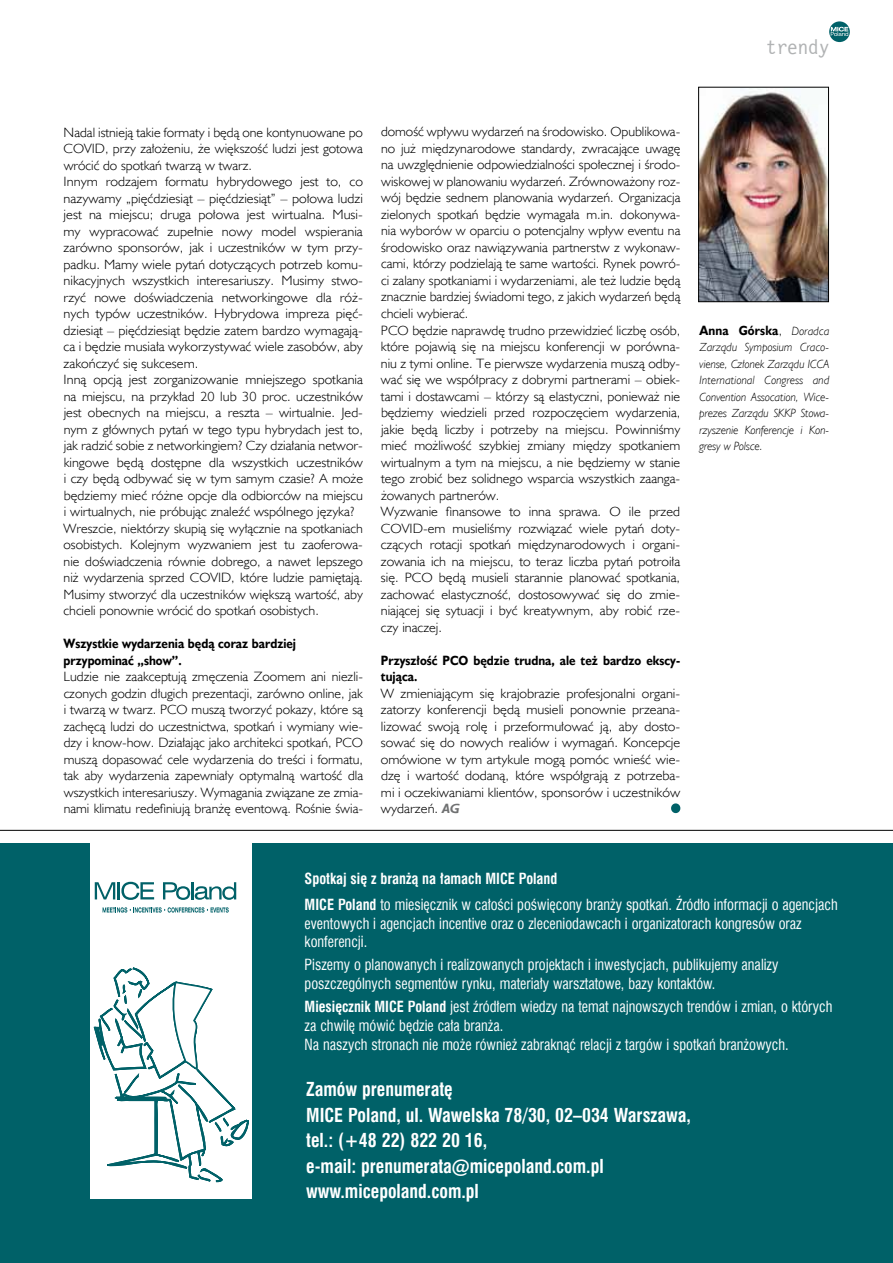
<style>
.page{position:relative;width:893px;height:1263px;background:#fff}
.page>*{position:absolute;margin:0;border:0;box-sizing:border-box;transform-origin:0 0}
.t1{font:21px "Lettr Goth 12 EU";color:#b1b3b4}
.t2{font:700 18.75px/25.5px "Swis 721 Cn EU";color:#fff;scale:.95 1}
.t3{font:15px/18.8px "Swis 721 Cn EU";color:#fff;scale:.95 1}
.t4{font:13.5px/16.5px "Humanst 521 Lt EU";color:#000}
.t5{font:13.5px/16.5px "Humanst 521 Lt EU";color:#000;text-align:justify;scale:1.06 1}
.t6{font:700 13.5px/16.5px "Humanst 521 EU";color:#000;scale:.9 1}
.t7{font:italic 12px/16.5px "Humanst 521 Lt EU";color:#000;text-align:justify;scale:.96 1}
.s1{font-family:"Humanst 521 EU";font-weight:700;font-style:italic;color:#707172}
.s2{font-family:"Humanst 521 Lt EU";font-weight:400}
.s3{font-family:"Humanst 521 Lt EU";font-weight:400;font-style:italic;font-size:12px}
.s4{font-weight:700}
</style>
<div class="page">
<svg style="left:829px;top:21px;width:21px;height:21px"></svg>
<svg style="left:831px;top:27px;width:17px;height:9px"></svg>
<svg style="left:671px;top:803px;width:9px;height:10px"></svg>
<div style="left:0;top:844px;width:893px;height:419px;background:#006168"></div>
<div style="left:90px;top:838px;width:162px;height:360px;background:#fff"></div>
<svg style="left:93px;top:967px;width:156px;height:216px"></svg>
<svg style="left:95px;top:882px;width:59px;height:18px"></svg>
<svg style="left:163px;top:882px;width:73px;height:18px"></svg>
<svg style="left:103px;top:907px;width:126px;height:6px"></svg>
<hr style="left:0;top:830px;width:893px;height:1px;background:#000">
<img style="left:700px;top:89px;width:127px;height:211px">
<div style="left:698px;top:87px;width:131px;height:215px;border:1px solid #000"></div>
<h1 class="t1" style="left:766px;top:36px;width:64px">trendy</h1>
<p class="t4" style="left:64px;top:123px;width:301px">Nadal istnieją takie formaty i będą one kontynuowane po COVID, przy założeniu, że większość ludzi jest gotowa wrócić do spotkań twarzą w twarz.<br>Innym rodzajem formatu hybrydowego jest to, co nazywamy „pięćdziesiąt – pięćdziesiąt” – połowa ludzi jest na miejscu; druga połowa jest wirtualna. Musi&shy;my wypracować zupełnie nowy model wspierania zarówno sponsorów, jak i uczestników w tym przy&shy;padku. Mamy wiele pytań dotyczących potrzeb komu&shy;nikacyjnych wszystkich interesariuszy. Musimy stwo&shy;rzyć nowe doświadczenia networkingowe dla róż&shy;nych typów uczestników. Hybrydowa impreza pięć&shy;dziesiąt – pięćdziesiąt będzie zatem bardzo wymagają&shy;ca i będzie musiała wykorzystywać wiele zasobów, aby zakończyć się sukcesem.<br>Inną opcją jest zorganizowanie mniejszego spotkania na miejscu, na przykład 20 lub 30 proc. uczestników jest obecnych na miejscu, a reszta – wirtualnie. Jed&shy;nym z głównych pytań w tego typu hybrydach jest to, jak radzić sobie z networkingiem? Czy działania networ&shy;kingowe będą dostępne dla wszystkich uczestników i czy będą odbywać się w tym samym czasie? A może będziemy mieć różne opcje dla odbiorców na miejscu i wirtualnych, nie próbując znaleźć wspólnego języka?<br>Wreszcie, niektórzy skupią się wyłącznie na spotkaniach osobistych. Kolejnym wyzwaniem jest tu zaoferowa&shy;nie doświadczenia równie dobrego, a nawet lepszego niż wydarzenia sprzed COVID, które ludzie pamiętają.<br>Musimy stworzyć dla uczestników większą wartość, aby chcieli ponownie wrócić do spotkań osobistych.</p>
<p class="t6" style="left:64px;top:635px;width:260px">Wszystkie wydarzenia będą coraz bardziej przypominać „show”.</p>
<p class="t4" style="left:64px;top:668px;width:301px;text-align:justify">Ludzie nie zaakceptują zmęczenia Zoomem ani niezli&shy;czonych godzin długich prezentacji, zarówno online, jak i twarzą w twarz. PCO muszą tworzyć pokazy, które są zachęcą ludzi do uczestnictwa, spotkań i wymiany wie&shy;dzy i know-how. Działając jako architekci spotkań, PCO muszą dopasować cele wydarzenia do treści i formatu, tak aby wydarzenia zapewniały optymalną wartość dla wszystkich interesariuszy. Wymagania związane ze zmia&shy;nami klimatu redefiniują branżę eventową. Rośnie świa-</p>
<p class="t4" style="left:381px;top:123px;width:301px">domość wpływu wydarzeń na środowisko. Opublikowa&shy;no już międzynarodowe standardy, zwracające uwagę na uwzględnienie odpowiedzialności społecznej i środo&shy;wiskowej w planowaniu wydarzeń. Zrównoważony roz&shy;wój będzie sednem planowania wydarzeń. Organizacja zielonych spotkań będzie wymagała m.in. dokonywa&shy;nia wyborów w oparciu o potencjalny wpływ eventu na środowisko oraz nawiązywania partnerstw z wykonaw&shy;cami, którzy podzielają te same wartości. Rynek powró&shy;ci zalany spotkaniami i wydarzeniami, ale też ludzie będą znacznie bardziej świadomi tego, z jakich wydarzeń będą chcieli wybierać.<br>PCO będzie naprawdę trudno przewidzieć liczbę osób, które pojawią się na miejscu konferencji w porówna&shy;niu z tymi online. Te pierwsze wydarzenia muszą odby&shy;wać się we współpracy z dobrymi partnerami – obiek&shy;tami i dostawcami – którzy są elastyczni, ponieważ nie będziemy wiedzieli przed rozpoczęciem wydarzenia, jakie będą liczby i potrzeby na miejscu. Powinniśmy mieć możliwość szybkiej zmiany między spotkaniem wirtualnym a tym na miejscu, a nie będziemy w stanie tego zrobić bez solidnego wsparcia wszystkich zaanga&shy;żowanych partnerów.<br>Wyzwanie finansowe to inna sprawa. O ile przed COVID-em musieliśmy rozwiązać wiele pytań doty&shy;czących rotacji spotkań międzynarodowych i organi&shy;zowania ich na miejscu, to teraz liczba pytań potroiła się. PCO będą musieli starannie planować spotkania, zachować elastyczność, dostosowywać się do zmie&shy;niającej się sytuacji i być kreatywnym, aby robić rze&shy;czy inaczej.</p>
<p class="t6" style="left:381px;top:652px;width:334px">Przyszłość PCO będzie trudna, ale też bardzo ekscy&shy;tująca.</p>
<p class="t5" style="left:381px;top:684px;width:284px">W zmieniającym się krajobrazie profesjonalni organi&shy;zatorzy konferencji będą musieli ponownie przeana&shy;lizować swoją rolę i przeformułować ją, aby dosto&shy;sować się do nowych realiów i wymagań. Koncepcje omówione w tym artykule mogą pomóc wnieść wie&shy;dzę i wartość dodaną, które współgrają z potrzeba&shy;mi i oczekiwaniami klientów, sponsorów i uczestników wydarzeń. <span class="s1">AG</span></p>
<p class="t6" style="left:699px;top:322px;width:146px">Anna Górska<span class="s2">,</span> <span class="s3">Doradca</span></p>
<p class="t7" style="left:699px;top:339px;width:137px">Zarządu Symposium Craco&shy;viense, Członek Zarządu ICCA International Congress and Convention Assocation, Wice&shy;prezes Zarządu SKKP Stowa&shy;rzyszenie Konferencje i Kon&shy;gresy w Polsce.</p>
<p class="t3" style="left:305px;top:865px;width:563px;line-height:26.4px"><span class="s4">Spotkaj się z branżą na łamach micE Poland<br>MICE Poland</span> to miesięcznik w całości poświęcony branży spotkań. Źródło informacji o agencjach</p>
<p class="t3" style="left:305px;top:914px;width:525px">eventowych i agencjach incentive oraz o zleceniodawcach i organizatorach kongresów oraz konferencji.</p>
<p class="t3" style="left:305px;top:955px;width:500px">Piszemy o planowanych i realizowanych projektach i inwestycjach, publikujemy analizy poszczególnych segmentów rynku, materiały warsztatowe, bazy kontaktów.</p>
<p class="t3" style="left:305px;top:997px;width:557px"><span class="s4">Miesięcznik MICE Poland</span> jest źródłem wiedzy na temat najnowszych trendów i zmian, o których za chwilę mówić będzie cała branża.<br>Na naszych stronach nie może również zabraknąć relacji z targów i spotkań branżowych.</p>
<h2 class="t2" style="left:306px;top:1077px;width:406px">Zamów prenumeratę<br>MICE Poland, ul. Wawelska 78/30, 02–034 Warszawa, tel.: (+48 22) 822 20 16,<br>e-mail: prenumerata@micepoland.com.pl www.micepoland.com.pl</h2>
</div>
